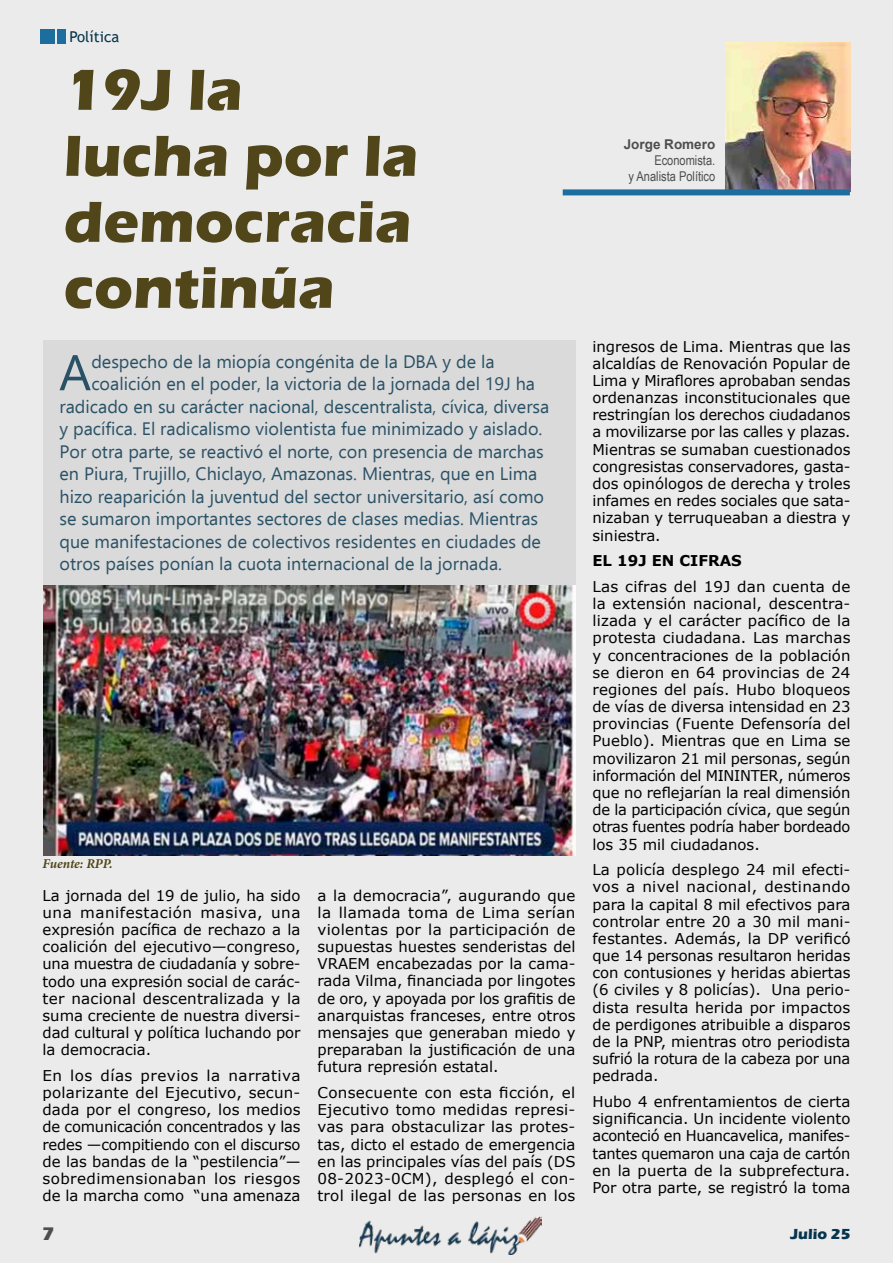
<style>
.page{position:relative;width:893px;height:1263px;background:#ebebeb}
.page>*{position:absolute;margin:0;border:0;box-sizing:border-box;transform-origin:0 0}
.t1{font:700 60px/66px "Eras ITC";color:#514619}
.t2{font:50.1px "Ebrima";color:#06354e}
.t3{font:700 18.75px "Eras ITC";color:#4e4e4e}
.t4{font:18px "Ebrima";color:#06354e}
.t5{font:15px "Trebuchet MS";color:#06354e}
.t6{font:700 15px "Eras ITC";color:#06354e}
.t7{font:14.85px/17.2px "Verdana";color:#000;text-align:justify}
.t8{font:700 14.85px "Verdana";color:#000}
.t9{font:13.5px/16.2px "Arial Narrow";color:#4e4e4e;text-align:right}
.t10{font:700 13.5px "Arial";color:#4e4e4e}
.t11{font:italic 700 13.5px "Minion Pro";letter-spacing:-.005em;color:#514619}
</style>
<div class="page">
<img style="left:359px;top:1216px;width:182px;height:38px">
<img style="left:726px;top:43px;width:124px;height:146px">
<div style="left:43px;top:340px;width:532px;height:245px;background:#d7d7d7"></div>
<div style="left:40px;top:29px;width:15px;height:15px;background:#1c6e9f"></div>
<div style="left:57px;top:29px;width:9px;height:15px;background:#1c6e9f"></div>
<div style="left:563px;top:189px;width:287px;height:6px;background:#1c6e9f"></div>
<img style="left:43px;top:585px;width:532px;height:270px">
<p class="t5" style="left:69px;top:27px;width:51px">Política</p>
<h1 class="t1" style="left:64px;top:57px;width:356px">19J la lucha por la democracia continúa</h1>
<h2 class="t2" style="left:59px;top:335px;width:34px">A</h2>
<p class="t4" style="left:91px;top:348px;width:405px">despecho de la miopía congénita de la DBA y de la</p>
<p class="t4" style="left:91px;top:371px;width:445px">coalición en el poder, la victoria de la jornada del 19J ha</p>
<p class="t4" style="left:60px;top:393px;width:491px">radicado en su carácter nacional, descentralista, cívica, diversa</p>
<p class="t4" style="left:60px;top:416px;width:484px">y pacífica. El radicalismo violentista fue minimizado y aislado.</p>
<p class="t4" style="left:60px;top:438px;width:486px">Por otra parte, se reactivó el norte, con presencia de marchas</p>
<p class="t4" style="left:60px;top:461px;width:479px">en Piura, Trujillo, Chiclayo, Amazonas. Mientras, que en Lima</p>
<p class="t4" style="left:60px;top:483px;width:486px">hizo reaparición la juventud del sector universitario, así como</p>
<p class="t4" style="left:60px;top:506px;width:480px">se sumaron importantes sectores de clases medias. Mientras</p>
<p class="t4" style="left:60px;top:528px;width:483px">que manifestaciones de colectivos residentes en ciudades de</p>
<p class="t4" style="left:60px;top:551px;width:444px">otros países ponían la cuota internacional de la jornada.</p>
<p class="t11" style="left:43px;top:854px;width:72px">Fuente: RPP.</p>
<p class="t7" style="left:43px;top:886px;width:260px">La jornada del 19 de julio, ha sido una manifestación masiva, una expresión pacífica de rechazo a la coalición del ejecutivo—congreso, una muestra de ciudadanía y sobre&shy;todo una expresión social de carác&shy;ter nacional descentralizada y la suma creciente de nuestra diversi&shy;dad cultural y política luchando por la democracia.</p>
<p class="t7" style="left:43px;top:1067px;width:259px">En los días previos la narrativa polarizante del Ejecutivo, secun&shy;dada por el congreso, los medios de comunicación concentrados y las redes —compitiendo con el discurso de las bandas de la “pestilencia”— sobredimensionaban los riesgos de la marcha como “una amenaza</p>
<p class="t7" style="left:317px;top:886px;width:260px">a la democracia”, augurando que la llamada toma de Lima serían violentas por la participación de supuestas huestes senderistas del VRAEM encabezadas por la cama&shy;rada Vilma, financiada por lingotes de oro, y apoyada por los grafitis de anarquistas franceses, entre otros mensajes que generaban miedo y preparaban la justificación de una futura represión estatal.</p>
<p class="t7" style="left:317px;top:1084px;width:259px">Consecuente con esta ficción, el Ejecutivo tomo medidas represi&shy;vas para obstaculizar las protes&shy;tas, dicto el estado de emergencia en las principales vías del país (DS 08-2023-0CM), desplegó el con&shy;trol ilegal de las personas en los</p>
<p class="t10" style="left:624px;top:134px;width:93px">Jorge Romero</p>
<p class="t9" style="left:628px;top:152px;width:88px">Economista.<br>y Analista Político</p>
<p class="t7" style="left:592px;top:337px;width:260px">ingresos de Lima. Mientras que las alcaldías de Renovación Popular de Lima y Miraflores aprobaban sendas ordenanzas inconstitucionales que restringían los derechos ciudadanos a movilizarse por las calles y plazas.<br>Mientras se sumaban cuestionados congresistas conservadores, gasta&shy;dos opinólogos de derecha y troles infames en redes sociales que sata&shy;nizaban y terruqueaban a diestra y siniestra.</p>
<p class="t8" style="left:592px;top:550px;width:151px">EL 19J EN CIFRAS</p>
<p class="t7" style="left:592px;top:578px;width:260px">Las cifras del 19J dan cuenta de la extensión nacional, descentra&shy;lizada y el carácter pacífico de la protesta ciudadana. Las marchas y concentraciones de la población se dieron en 64 provincias de 24 regiones del país. Hubo bloqueos de vías de diversa intensidad en 23 provincias (Fuente Defensoría del Pueblo). Mientras que en Lima se movilizaron 21 mil personas, según información del MININTER, números que no reflejarían la real dimensión de la participación cívica, que según otras fuentes podría haber bordeado los 35 mil ciudadanos.</p>
<p class="t7" style="left:592px;top:861px;width:260px">La policía desplego 24 mil efecti&shy;vos a nivel nacional, destinando para la capital 8 mil efectivos para controlar entre 20 a 30 mil mani&shy;festantes. Además, la DP verificó que 14 personas resultaron heridas con contusiones y heridas abiertas (6 civiles y 8 policías). Una perio&shy;dista resulta herida por impactos de perdigones atribuible a disparos de la PNP, mientras otro periodista sufrió la rotura de la cabeza por una pedrada.</p>
<p class="t7" style="left:592px;top:1093px;width:260px">Hubo 4 enfrentamientos de cierta significancia. Un incidente violento aconteció en Huancavelica, manifes&shy;tantes quemaron una caja de cartón en la puerta de la subprefectura.<br>Por otra parte, se registró la toma</p>
<p class="t3" style="left:42px;top:1223px;width:14px">7</p>
<p class="t6" style="left:790px;top:1226px;width:61px">Julio 25</p>
</div>
